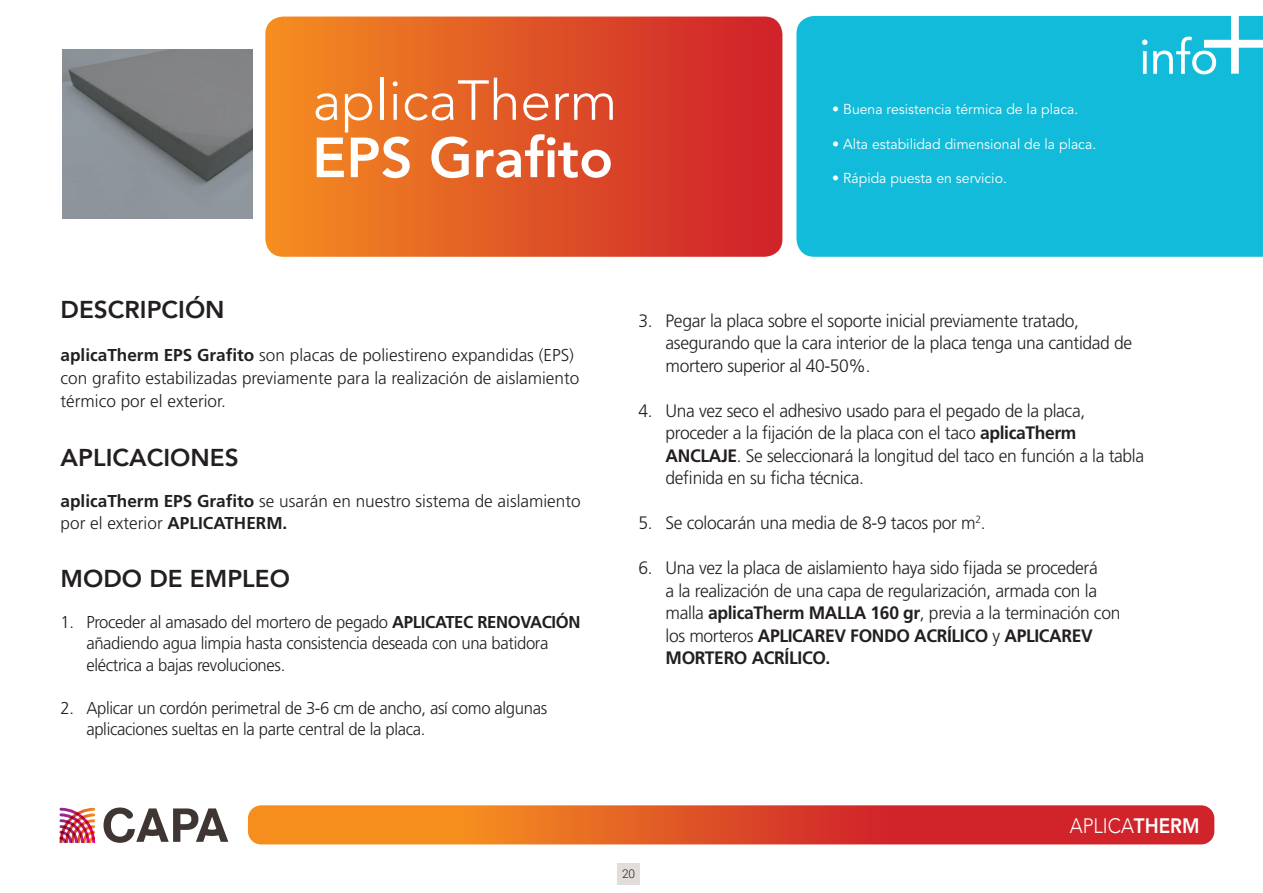
<style>
.page{position:relative;width:1263px;height:893px;background:#fff}
.page>*{position:absolute;margin:0;border:0;box-sizing:border-box;transform-origin:0 0}
.t1{font:300 55.8px "Avenir LT Std";color:#fff}
.t2{font:800 55.8px "Avenir";color:#fff}
.t3{font:800 24.3px "Avenir";color:#231f20}
.t4{font:300 20.85px "Avenir";color:#fff;scale:.9 1}
.t5{font:300 18px/22.5px "Frutiger LT Std";letter-spacing:-.02em;color:#231f20}
.t6{font:300 17.25px/21.5px "Frutiger LT Std";letter-spacing:-.02em;color:#231f20}
.t7{font:300 17.25px/23px "Frutiger LT Std";color:#231f20}
.t8{font:14.25px "Avenir LT Std";color:#fff}
.t9{font:300 12px "Roboto";color:#231f20}
.s1{font-weight:700}
.s2{font-weight:800}
</style>
<div class="page">
<div style="left:617px;top:863px;width:23px;height:21px;background:#e3ddda"></div>
<svg style="left:265px;top:17px;width:517px;height:240px;background:#e05726"></svg>
<div style="left:796px;top:16px;width:467px;height:241px;background:#12bbd9"></div>
<svg style="left:1142px;top:15px;width:121px;height:59px"></svg>
<img style="left:63px;top:49px;width:189px;height:169px">
<svg style="left:248px;top:805px;width:966px;height:39px;background:#e05428"></svg>
<svg style="left:104px;top:807px;width:124px;height:36px"></svg>
<svg style="left:60px;top:808px;width:35px;height:35px"></svg>
<h1 class="t1" style="left:312px;top:68px;width:306px">aplicaTherm</h1>
<h1 class="t2" style="left:312px;top:114px;width:302px">EPS Grafito</h1>
<p class="t8" style="left:832px;top:101px;width:248px">• Buena resistencia térmica de la placa.</p>
<p class="t8" style="left:832px;top:135px;width:265px">• Alta estabilidad dimensional de la placa.</p>
<p class="t8" style="left:832px;top:170px;width:176px">• Rápida puesta en servicio.</p>
<h2 class="t3" style="left:61px;top:291px;width:166px">DESCRIPCIÓN</h2>
<p class="t7" style="left:61px;top:344px;width:520px"><span class="s1">aplicaTherm EPS Grafito</span> son placas de poliestireno expandidas (EPS) con grafito estabilizadas previamente para la realización de aislamiento térmico por el exterior.</p>
<h2 class="t3" style="left:61px;top:438px;width:180px">APLICACIONES</h2>
<p class="t7" style="left:61px;top:491px;width:522px;line-height:21.5px"><span class="s1">aplicaTherm EPS Grafito</span> se usarán en nuestro sistema de aislamiento por el exterior <span class="s1">APLICATHERM.</span></p>
<h2 class="t3" style="left:61px;top:560px;width:231px">MODO DE EMPLEO</h2>
<p class="t6" style="left:86px;top:611px;width:496px;text-indent:-26px">1. Proceder al amasado del mortero de pegado <span class="s1">APLICATEC RENOVACIÓN </span>añadiendo agua limpia hasta consistencia deseada con una batidora eléctrica a bajas revoluciones.</p>
<p class="t6" style="left:86px;top:697px;width:462px;text-indent:-26px">2. Aplicar un cordón perimetral de 3-6 cm de ancho, así como algunas aplicaciones sueltas en la parte central de la placa.</p>
<p class="t5" style="left:665px;top:309px;width:468px;text-indent:-27px">3. Pegar la placa sobre el soporte inicial previamente tratado, asegurando que la cara interior de la placa tenga una cantidad de mortero superior al 40-50%.</p>
<p class="t5" style="left:665px;top:399px;width:480px;text-indent:-27px">4. Una vez seco el adhesivo usado para el pegado de la placa, proceder a la fijación de la placa con el taco <span class="s1">aplicaTherm ANCLAJE</span>. Se seleccionará la longitud del taco en función a la tabla definida en su ficha técnica.</p>
<p class="t5" style="left:639px;top:512px;width:349px">5. Se colocarán una media de 8-9 tacos por m<sup>2</sup>.</p>
<p class="t5" style="left:665px;top:557px;width:456px;text-indent:-27px">6. Una vez la placa de aislamiento haya sido fijada se procederá<br>a la realización de una capa de regularización, armada con la malla <span class="s1">aplicaTherm MALLA 160 gr</span>, previa a la terminación con los morteros <span class="s1">APLICAREV FONDO ACRÍLICO</span> y <span class="s1">APLICAREV MORTERO ACRÍLICO.</span></p>
<p class="t9" style="left:622px;top:865px;width:15px">20</p>
<p class="t4" style="left:1070px;top:813px;width:146px">APLICA<span class="s2">THERM</span></p>
</div>
